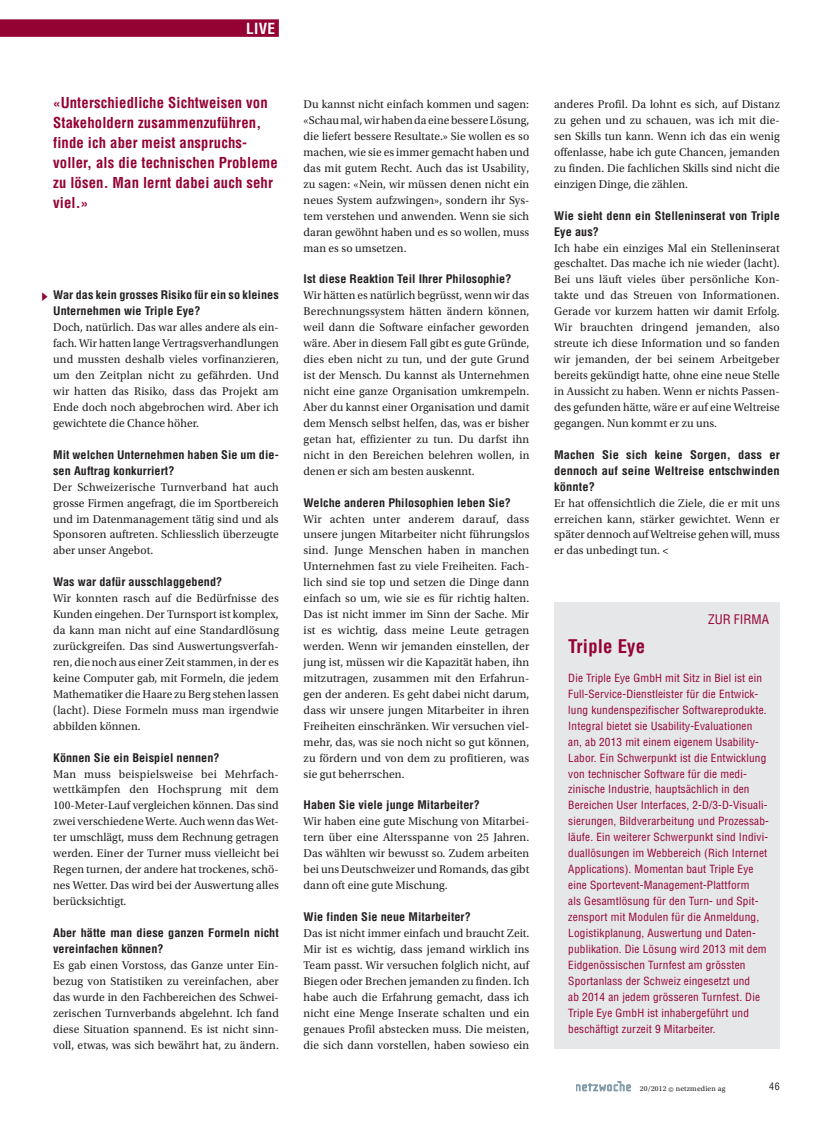
<style>
.page{position:relative;width:833px;height:1134px;background:#fff}
.page>*{position:absolute;margin:0;border:0;box-sizing:border-box;transform-origin:0 0}
._10_Box_Titel{font:700 condensed 18.38px "Helvetica LT Std";letter-spacing:.01em;color:#940133}
.t1{font:700 condensed 15px "Helvetica LT Std";color:#fff}
._07_Zitat_Farbe{font:700 condensed 14.75px/20px "Helvetica LT Std";letter-spacing:.01em;color:#940133}
._10_BOX{font:condensed 12.88px "Helvetica LT Std";letter-spacing:.005em;color:#940133}
._01_GT{font:11.88px/16px "Utopia Std";letter-spacing:.005em;color:#231f20;text-align:justify}
._05_GT_Frage{font:700 condensed 11.62px/16px "Helvetica LT Std";letter-spacing:.005em;color:#231f20;scale:1.05 1}
._05_GT_Frage-2{font:700 condensed 11.62px/16px "Helvetica LT Std";letter-spacing:.005em;color:#231f20;text-align:justify;scale:1.07 1}
._10_Box_Text{font:condensed 11px/16px "Helvetica LT Std";letter-spacing:.015em;color:#940133}
.t2{font:condensed 10px "Helvetica LT Std";color:#231f20}
.t3{font:7.5px "Utopia Std";letter-spacing:.025em;color:#231f20}
</style>
<div class="page">
<svg style="left:576px;top:1081px;width:55px;height:10px"></svg>
<div style="left:0;top:19px;width:279px;height:18px;background:#940133"></div>
<div style="left:554px;top:602px;width:226px;height:64px;background:#e6e7e9"></div>
<div style="left:554px;top:636px;width:226px;height:412px;background:#e6e7e9"></div>
<p class="t1" style="left:246px;top:19px;width:30px">LIVE</p>
<p class="_07_Zitat_Farbe" style="left:53px;top:93px;width:226px">«Unterschiedliche Sichtweisen von<br>Stakeholdern zusammenzuführen, finde ich aber meist anspruchs&shy;voller, als die technischen Probleme zu lösen. Man lernt dabei auch sehr viel.»</p>
<p class="_05_GT_Frage" style="left:53px;top:287px;width:216px">War das kein grosses Risiko für ein so kleines<br>Unternehmen wie Triple Eye?</p>
<p class="_01_GT" style="left:53px;top:320px;width:227px">Doch, natürlich. Das war alles andere als ein&shy;fach. Wir hatten lange Vertragsverhandlungen und mussten deshalb vieles vorfinanzieren, um den Zeitplan nicht zu gefährden. Und wir hatten das Risiko, dass das Projekt am Ende doch noch abgebrochen wird. Aber ich gewichtete die Chance höher.</p>
<p class="_05_GT_Frage" style="left:53px;top:446px;width:216px">Mit welchen Unternehmen haben Sie um die&shy;sen Auftrag konkurriert?</p>
<p class="_01_GT" style="left:53px;top:479px;width:227px">Der Schweizerische Turnverband hat auch grosse Firmen angefragt, die im Sportbereich und im Datenmanagement tätig sind und als Sponsoren auftreten. Schliesslich überzeugte aber unser Angebot.</p>
<p class="_05_GT_Frage" style="left:53px;top:574px;width:163px">Was war dafür ausschlaggebend?</p>
<p class="_01_GT" style="left:53px;top:590px;width:227px">Wir konnten rasch auf die Bedürfnisse des Kunden eingehen. Der Turnsport ist komplex, da kann man nicht auf eine Standardlösung zurückgreifen. Das sind Auswertungsverfah&shy;ren, die noch aus einer Zeit stammen, in der es keine Computer gab, mit Formeln, die jedem Mathematiker die Haare zu Berg stehen lassen (lacht). Diese Formeln muss man irgendwie abbilden können.</p>
<p class="_05_GT_Frage" style="left:53px;top:749px;width:160px">Können Sie ein Beispiel nennen?</p>
<p class="_01_GT" style="left:53px;top:766px;width:227px">Man muss beispielsweise bei Mehrfach&shy;wettkämpfen den Hochsprung mit dem 100-Meter-Lauf vergleichen können. Das sind zwei verschiedene Werte. Auch wenn das Wet&shy;ter umschlägt, muss dem Rechnung getragen werden. Einer der Turner muss vielleicht bei Regen turnen, der andere hat trockenes, schö&shy;nes Wetter. Das wird bei der Auswertung alles berücksichtigt.</p>
<p class="_05_GT_Frage" style="left:53px;top:925px;width:216px">Aber hätte man diese ganzen Formeln nicht vereinfachen können?</p>
<p class="_01_GT" style="left:53px;top:957px;width:227px">Es gab einen Vorstoss, das Ganze unter Ein&shy;bezug von Statistiken zu vereinfachen, aber das wurde in den Fachbereichen des Schwei&shy;zerischen Turnverbands abgelehnt. Ich fand diese Situation spannend. Es ist nicht sinn&shy;voll, etwas, was sich bewährt hat, zu ändern.</p>
<p class="_01_GT" style="left:304px;top:96px;width:227px">Du kannst nicht einfach kommen und sagen: «Schau mal, wir haben da eine bessere Lösung, die liefert bessere Resultate.» Sie wollen es so machen, wie sie es immer gemacht haben und das mit gutem Recht. Auch das ist Usability, zu sagen: «Nein, wir müssen denen nicht ein neues System aufzwingen», sondern ihr Sys&shy;tem verstehen und anwenden. Wenn sie sich daran gewöhnt haben und es so wollen, muss man es so umsetzen.</p>
<p class="_05_GT_Frage" style="left:304px;top:271px;width:199px">Ist diese Reaktion Teil Ihrer Philosophie?</p>
<p class="_01_GT" style="left:304px;top:288px;width:227px">Wir hätten es natürlich begrüsst, wenn wir das Berechnungssystem hätten ändern können, weil dann die Software einfacher geworden wäre. Aber in diesem Fall gibt es gute Gründe, dies eben nicht zu tun, und der gute Grund ist der Mensch. Du kannst als Unternehmen nicht eine ganze Organisation umkrempeln.<br>Aber du kannst einer Organisation und damit dem Mensch selbst helfen, das, was er bisher getan hat, effizienter zu tun. Du darfst ihn nicht in den Bereichen belehren wollen, in denen er sich am besten auskennt.</p>
<p class="_05_GT_Frage" style="left:304px;top:494px;width:199px">Welche anderen Philosophien leben Sie?</p>
<p class="_01_GT" style="left:304px;top:511px;width:227px">Wir achten unter anderem darauf, dass unsere jungen Mitarbeiter nicht führungslos sind. Junge Menschen haben in manchen Unternehmen fast zu viele Freiheiten. Fach&shy;lich sind sie top und setzen die Dinge dann einfach so um, wie sie es für richtig halten.<br>Das ist nicht immer im Sinn der Sache. Mir ist es wichtig, dass meine Leute getragen werden. Wenn wir jemanden einstellen, der jung ist, müssen wir die Kapazität haben, ihn mitzutragen, zusammen mit den Erfahrun&shy;gen der anderen. Es geht dabei nicht darum, dass wir unsere jungen Mitarbeiter in ihren Freiheiten einschränken. Wir versuchen viel&shy;mehr, das, was sie noch nicht so gut können, zu fördern und von dem zu profitieren, was sie gut beherrschen.</p>
<p class="_05_GT_Frage" style="left:304px;top:797px;width:169px">Haben Sie viele junge Mitarbeiter?</p>
<p class="_01_GT" style="left:304px;top:814px;width:227px">Wir haben eine gute Mischung von Mitarbei&shy;tern über eine Altersspanne von 25 Jahren.<br>Das wählten wir bewusst so. Zudem arbeiten bei uns Deutschweizer und Romands, das gibt dann oft eine gute Mischung.</p>
<p class="_05_GT_Frage" style="left:304px;top:909px;width:161px">Wie finden Sie neue Mitarbeiter?</p>
<p class="_01_GT" style="left:304px;top:925px;width:227px">Das ist nicht immer einfach und braucht Zeit.<br>Mir ist es wichtig, dass jemand wirklich ins Team passt. Wir versuchen folglich nicht, auf Biegen oder Brechen jemanden zu finden. Ich habe auch die Erfahrung gemacht, dass ich nicht eine Menge Inserate schalten und ein genaues Profil abstecken muss. Die meisten, die sich dann vorstellen, haben sowieso ein</p>
<p class="_01_GT" style="left:554px;top:96px;width:227px">anderes Profil. Da lohnt es sich, auf Distanz zu gehen und zu schauen, was ich mit die&shy;sen Skills tun kann. Wenn ich das ein wenig offenlasse, habe ich gute Chancen, jemanden zu finden. Die fachlichen Skills sind nicht die einzigen Dinge, die zählen.</p>
<p class="_05_GT_Frage" style="left:554px;top:207px;width:216px">Wie sieht denn ein Stelleninserat von Triple<br>Eye aus?</p>
<p class="_01_GT" style="left:554px;top:240px;width:227px">Ich habe ein einziges Mal ein Stelleninserat geschaltet. Das mache ich nie wieder (lacht).<br>Bei uns läuft vieles über persönliche Kon&shy;takte und das Streuen von Informationen.<br>Gerade vor kurzem hatten wir damit Erfolg.<br>Wir brauchten dringend jemanden, also streute ich diese Information und so fanden wir jemanden, der bei seinem Arbeitgeber bereits gekündigt hatte, ohne eine neue Stelle in Aussicht zu haben. Wenn er nichts Passen&shy;des gefunden hätte, wäre er auf eine Weltreise gegangen. Nun kommt er zu uns.</p>
<p class="_05_GT_Frage-2" style="left:554px;top:446px;width:212px">Machen Sie sich keine Sorgen, dass er dennoch auf seine Weltreise entschwinden könnte?</p>
<p class="_01_GT" style="left:554px;top:495px;width:227px">Er hat offensichtlich die Ziele, die er mit uns erreichen kann, stärker gewichtet. Wenn er später dennoch auf Weltreise gehen will, muss er das unbedingt tun. &lt;</p>
<p class="_10_BOX" style="left:708px;top:611px;width:62px">ZUR FIRMA</p>
<p class="_10_Box_Titel" style="left:568px;top:634px;width:78px">Triple Eye</p>
<p class="_10_Box_Text" style="left:568px;top:670px;width:202px">Die Triple Eye GmbH mit Sitz in Biel ist ein Full-Service-Dienstleister für die Entwick&shy;lung kundenspezifischer Softwareprodukte.<br>Integral bietet sie Usability-Evaluationen<br>an, ab 2013 mit einem eigenem Usability-Labor. Ein Schwerpunkt ist die Entwicklung von technischer Software für die medi&shy;zinische Industrie, hauptsächlich in den Bereichen User Interfaces, 2-D/3-D-Visuali&shy;sierungen, Bildverarbeitung und Prozessab&shy;läufe. Ein weiterer Schwerpunkt sind Indivi&shy;duallösungen im Webbereich (Rich Internet Applications). Momentan baut Triple Eye eine Sportevent-Management-Plattform<br>als Gesamtlösung für den Turn- und Spit&shy;zensport mit Modulen für die Anmeldung, Logistikplanung, Auswertung und Daten&shy;publikation. Die Lösung wird 2013 mit dem Eidgenössischen Turnfest am grössten Sportanlass der Schweiz eingesetzt und<br>ab 2014 an jedem grösseren Turnfest. Die Triple Eye GmbH ist inhabergeführt und beschäftigt zurzeit 9 Mitarbeiter.</p>
<p class="t3" style="left:640px;top:1084px;width:87px">20/2012 © netzmedien ag</p>
<p class="t2" style="left:769px;top:1080px;width:12px">46</p>
</div>
